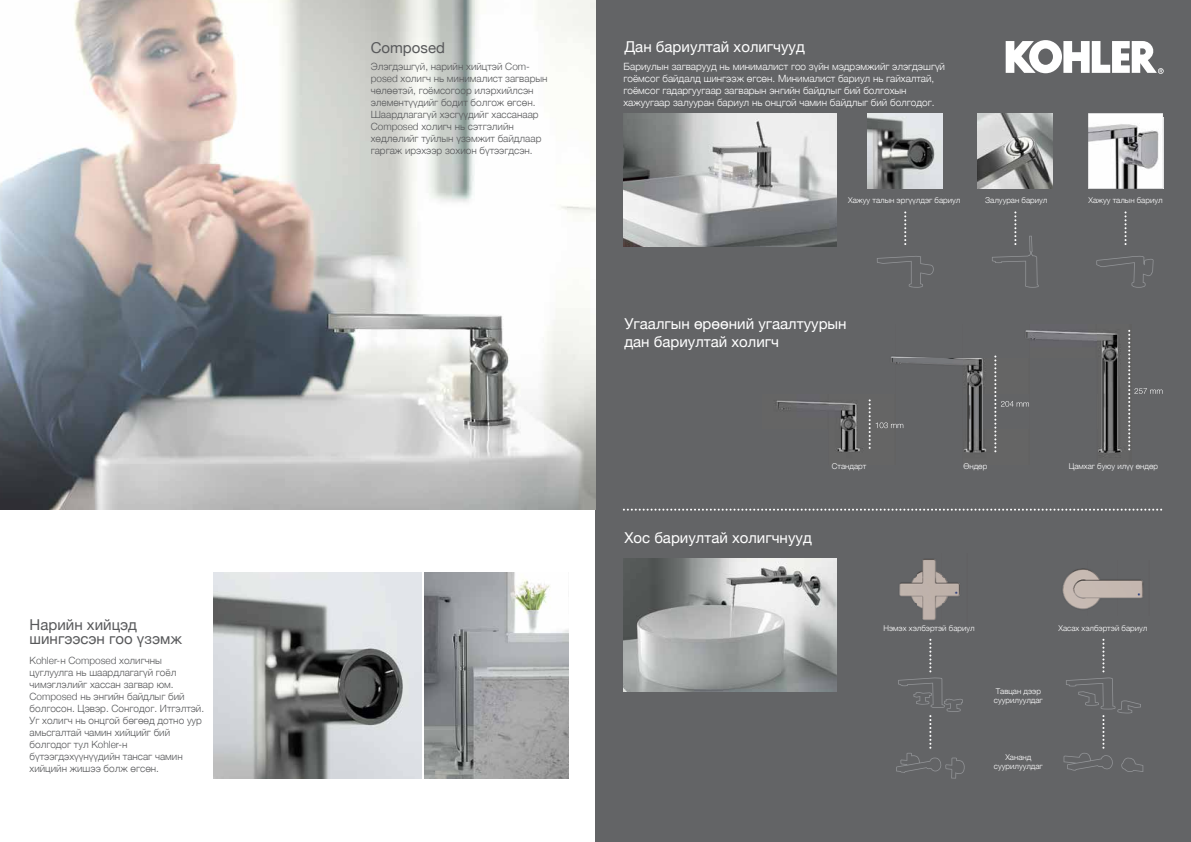
<style>
.page{position:relative;width:1191px;height:842px;background:#fff}
.page>*{position:absolute;margin:0;border:0;box-sizing:border-box;transform-origin:0 0}
.t1{font:15px/18px "Helvetica Neue";color:#fff}
.t2{font:15px/14px "Helvetica Neue";color:#58595b}
.t3{font:300 10px/12px "Helvetica Neue";color:#58595b}
.t4{font:300 10px/12px "Helvetica Neue";color:#fff}
.t5{font:300 8px/9.6px "Helvetica Neue";color:#fff}
</style>
<div class="page">
<div style="left:595px;top:0;width:596px;height:842px;background:#636466"></div>
<img style="left:425px;top:573px;width:143px;height:206px">
<img style="left:214px;top:573px;width:207px;height:206px">
<img style="left:867px;top:113px;width:75px;height:75px">
<svg style="left:904px;top:211px;width:2px;height:34px"></svg>
<svg style="left:877px;top:256px;width:57px;height:32px"></svg>
<img style="left:978px;top:113px;width:75px;height:75px">
<svg style="left:992px;top:211px;width:46px;height:77px"></svg>
<svg style="left:1088px;top:113px;width:75px;height:75px;background:#d0d0d1"></svg>
<svg style="left:1124px;top:211px;width:2px;height:34px"></svg>
<svg style="left:1096px;top:256px;width:57px;height:32px"></svg>
<img style="left:891px;top:330px;width:206px;height:64px">
<img style="left:1097px;top:329px;width:33px;height:125px">
<img style="left:776px;top:394px;width:220px;height:59px">
<svg style="left:868px;top:399px;width:35px;height:50px"></svg>
<svg style="left:994px;top:355px;width:35px;height:97px"></svg>
<svg style="left:1128px;top:330px;width:34px;height:120px"></svg>
<img style="left:624px;top:113px;width:212px;height:134px">
<img style="left:0;top:0;width:595px;height:510px">
<img style="left:624px;top:559px;width:212px;height:133px">
<svg style="left:1005px;top:40px;width:158px;height:34px"></svg>
<img style="left:1062px;top:568px;width:81px;height:41px">
<svg style="left:1063px;top:639px;width:80px;height:133px"></svg>
<img style="left:899px;top:559px;width:61px;height:61px">
<svg style="left:896px;top:639px;width:69px;height:139px"></svg>
<svg style="left:623px;top:509px;width:539px;height:2px"></svg>
<h1 class="t2" style="left:30px;top:619px;width:154px">Нарийн хийцэд шингээсэн гоо үзэмж</h1>
<p class="t3" style="left:30px;top:654px;width:176px">Kohler-н Composed холигчны цуглуулга нь шаардлагагүй гоёл чимэглэлийг хассан загвар юм.<br>Composed нь энгийн байдлыг бий болгосон. Цэвэр. Сонгодог. Итгэлтэй.<br>Уг холигч нь онцгой бөгөөд дотно уур амьсгалтай чамин хийцийг бий болгодог тул Kohler-н бүтээгдэхүүнүүдийн тансаг чамин хийцийн жишээ болж өгсөн.</p>
<h1 class="t2" style="left:371px;top:42px;width:76px">Composed</h1>
<h1 class="t1" style="left:624px;top:39px;width:182px">Дан бариултай холигчууд</h1>
<p class="t3" style="left:371px;top:59px;width:178px">Элэгдэшгүй, нарийн хийцтэй Com&shy;posed холигч нь минималист загварын чөлөөтэй, гоёмсогоор илэрхийлсэн элементүүдийг бодит болгож өгсөн.<br>Шаардлагагүй хэсгүүдийг хассанаар Composed холигч нь сэтгэлийн хөдлөлийг туйлын үзэмжит байдлаар гаргаж ирэхээр зохион бүтээгдсэн.</p>
<p class="t4" style="left:623px;top:59px;width:323px">Бариулын загварууд нь минималист гоо зүйн мэдрэмжийг элэгдэшгүй гоёмсог байдалд шингээж өгсөн. Минималист бариул нь гайхалтай, гоёмсог гадаргуугаар загварын энгийн байдлыг бий болгохын хажуугаар залууран бариул нь онцгой чамин байдлыг бий болгодог.</p>
<p class="t5" style="left:848px;top:195px;width:114px">Хажуу талын эргүүлдэг бариул</p>
<p class="t5" style="left:985px;top:195px;width:64px">Залууран бариул</p>
<p class="t5" style="left:1088px;top:195px;width:76px">Хажуу талын бариул</p>
<h1 class="t1" style="left:624px;top:316px;width:224px">Угаалгын өрөөний угаалтуурын дан бариултай холигч</h1>
<p class="t5" style="left:832px;top:461px;width:36px">Стандарт</p>
<h1 class="t1" style="left:624px;top:529px;width:189px">Хос бариултай холигчнууд</h1>
<p class="t5" style="left:963px;top:461px;width:25px">Өндөр</p>
<p class="t5" style="left:1068px;top:461px;width:91px">Цамхаг буюу илүү өндөр</p>
<p class="t5" style="left:883px;top:623px;width:93px">Нэмэх хэлбэртэй бариул</p>
<p class="t5" style="left:1058px;top:623px;width:90px">Хасах хэлбэртэй бариул</p>
<p class="t5" style="left:994px;top:685px;width:50px">Тавцан дээр суурилуулдаг</p>
<p class="t5" style="left:994px;top:751px;width:50px;text-align:center">Хананд суурилуулдаг</p>
</div>
